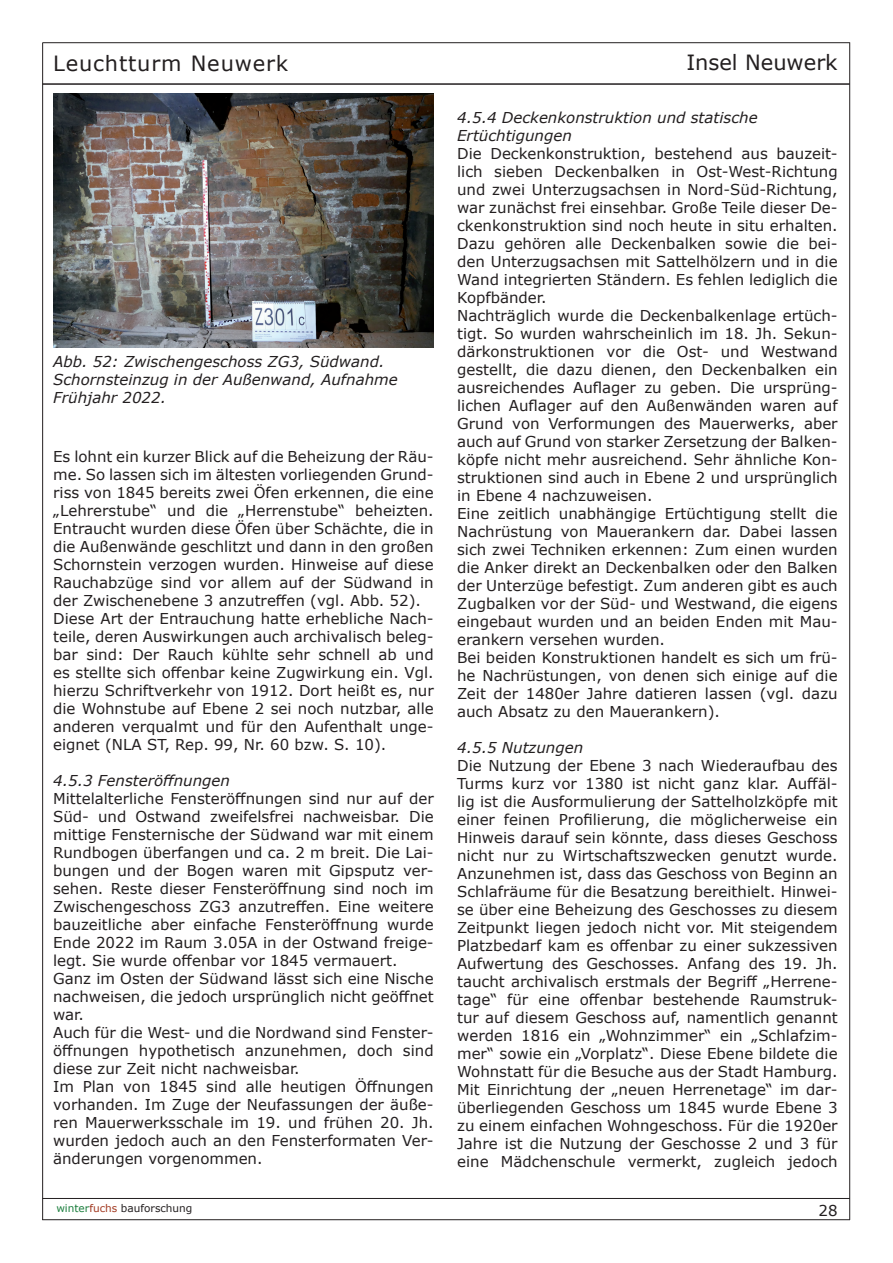
<style>
.page{position:relative;width:893px;height:1263px;background:#fff}
.page>*{position:absolute;margin:0;border:0;box-sizing:border-box;transform-origin:0 0}
.t1{font:21px "Verdana";letter-spacing:.04em;color:#231f20}
.t2{font:21px "Verdana";color:#231f20}
.t3{font:15px/18px "Verdana";color:#231f20}
.t4{font:italic 15px/18px "Verdana";color:#231f20}
.t5{font:10.5px "Verdana";color:#231f20}
.s1{color:#1c7f3e}
.s2{color:#a23a22}
</style>
<div class="page">
<hr style="left:42px;top:42px;width:808px;height:1px;background:#231f20">
<hr style="left:42px;top:1219px;width:808px;height:1px;background:#231f20">
<hr style="left:849px;top:42px;width:1px;height:1178px;background:#231f20">
<hr style="left:42px;top:43px;width:1px;height:1177px;background:#231f20">
<hr style="left:42px;top:83px;width:808px;height:2px;background:#231f20">
<hr style="left:42px;top:1198px;width:808px;height:1px;background:#231f20">
<img style="left:53px;top:94px;width:381px;height:253px">
<h1 class="t1" style="left:53px;top:49px;width:237px">Leuchtturm Neuwerk</h1>
<h1 class="t2" style="left:686px;top:48px;width:153px">Insel Neuwerk</h1>
<p class="t4" style="left:53px;top:353px;width:346px">Abb. 52: Zwischengeschoss ZG3, Südwand.<br>Schornsteinzug in der Außenwand, Aufnahme<br>Frühjahr 2022.</p>
<p class="t3" style="left:53px;top:447px;width:382px">Es lohnt ein kurzer Blick auf die Beheizung der Räu&shy;me. So lassen sich im ältesten vorliegenden Grund&shy;riss von 1845 bereits zwei Öfen erkennen, die eine „Lehrerstube“ und die „Herrenstube“ beheizten.<br>Entraucht wurden diese Öfen über Schächte, die in die Außenwände geschlitzt und dann in den großen Schornstein verzogen wurden. Hinweise auf diese Rauchabzüge sind vor allem auf der Südwand in der Zwischenebene 3 anzutreffen (vgl. Abb. 52).<br>Diese Art der Entrauchung hatte erhebliche Nach&shy;teile, deren Auswirkungen auch archivalisch beleg&shy;bar sind: Der Rauch kühlte sehr schnell ab und es stellte sich offenbar keine Zugwirkung ein. Vgl. hierzu Schriftverkehr von 1912. Dort heißt es, nur die Wohnstube auf Ebene 2 sei noch nutzbar, alle anderen verqualmt und für den Aufenthalt unge&shy;eignet (NLA ST, Rep. 99, Nr. 60 bzw. S. 10).</p>
<p class="t4" style="left:53px;top:771px;width:178px">4.5.3 Fensteröffnungen</p>
<p class="t3" style="left:53px;top:789px;width:382px">Mittelalterliche Fensteröffnungen sind nur auf der Süd- und Ostwand zweifelsfrei nachweisbar. Die mittige Fensternische der Südwand war mit einem Rundbogen überfangen und ca. 2 m breit. Die Lai&shy;bungen und der Bogen waren mit Gipsputz ver&shy;sehen. Reste dieser Fensteröffnung sind noch im Zwischengeschoss ZG3 anzutreffen. Eine weitere bauzeitliche aber einfache Fensteröffnung wurde Ende 2022 im Raum 3.05A in der Ostwand freige&shy;legt. Sie wurde offenbar vor 1845 vermauert.<br>Ganz im Osten der Südwand lässt sich eine Nische nachweisen, die jedoch ursprünglich nicht geöffnet war.<br>Auch für die West- und die Nordwand sind Fenster&shy;öffnungen hypothetisch anzunehmen, doch sind diese zur Zeit nicht nachweisbar.<br>Im Plan von 1845 sind alle heutigen Öffnungen vorhanden. Im Zuge der Neufassungen der äuße&shy;ren Mauerwerksschale im 19. und frühen 20. Jh. wurden jedoch auch an den Fensterformaten Ver&shy;änderungen vorgenommen.</p>
<p class="t4" style="left:457px;top:108px;width:302px">4.5.4 Deckenkonstruktion und statische<br>Ertüchtigungen</p>
<p class="t3" style="left:457px;top:144px;width:382px">Die Deckenkonstruktion, bestehend aus bauzeit&shy;lich sieben Deckenbalken in Ost-West-Richtung und zwei Unterzugsachsen in Nord-Süd-Richtung, war zunächst frei einsehbar. Große Teile dieser De&shy;ckenkonstruktion sind noch heute in situ erhalten.<br>Dazu gehören alle Deckenbalken sowie die bei&shy;den Unterzugsachsen mit Sattelhölzern und in die Wand integrierten Ständern. Es fehlen lediglich die Kopfbänder.<br>Nachträglich wurde die Deckenbalkenlage ertüch&shy;tigt. So wurden wahrscheinlich im 18. Jh. Sekun&shy;därkonstruktionen vor die Ost- und Westwand gestellt, die dazu dienen, den Deckenbalken ein ausreichendes Auflager zu geben. Die ursprüng&shy;lichen Auflager auf den Außenwänden waren auf Grund von Verformungen des Mauerwerks, aber auch auf Grund von starker Zersetzung der Balken&shy;köpfe nicht mehr ausreichend. Sehr ähnliche Kon&shy;struktionen sind auch in Ebene 2 und ursprünglich in Ebene 4 nachzuweisen.<br>Eine zeitlich unabhängige Ertüchtigung stellt die Nachrüstung von Mauerankern dar. Dabei lassen sich zwei Techniken erkennen: Zum einen wurden die Anker direkt an Deckenbalken oder den Balken der Unterzüge befestigt. Zum anderen gibt es auch Zugbalken vor der Süd- und Westwand, die eigens eingebaut wurden und an beiden Enden mit Mau&shy;erankern versehen wurden.<br>Bei beiden Konstruktionen handelt es sich um frü&shy;he Nachrüstungen, von denen sich einige auf die Zeit der 1480er Jahre datieren lassen (vgl. dazu auch Absatz zu den Mauerankern).</p>
<p class="t4" style="left:457px;top:738px;width:128px">4.5.5 Nutzungen</p>
<p class="t3" style="left:457px;top:756px;width:382px;text-align:justify">Die Nutzung der Ebene 3 nach Wiederaufbau des Turms kurz vor 1380 ist nicht ganz klar. Auffäl&shy;lig ist die Ausformulierung der Sattelholzköpfe mit einer feinen Profilierung, die möglicherweise ein Hinweis darauf sein könnte, dass dieses Geschoss nicht nur zu Wirtschaftszwecken genutzt wurde.<br>Anzunehmen ist, dass das Geschoss von Beginn an Schlafräume für die Besatzung bereithielt. Hinwei&shy;se über eine Beheizung des Geschosses zu diesem Zeitpunkt liegen jedoch nicht vor. Mit steigendem Platzbedarf kam es offenbar zu einer sukzessiven Aufwertung des Geschosses. Anfang des 19. Jh. taucht archivalisch erstmals der Begriff „Herrene&shy;tage“ für eine offenbar bestehende Raumstruk&shy;tur auf diesem Geschoss auf, namentlich genannt werden 1816 ein „Wohnzimmer“ ein „Schlafzim&shy;mer“ sowie ein „Vorplatz“. Diese Ebene bildete die Wohnstatt für die Besuche aus der Stadt Hamburg.<br>Mit Einrichtung der „neuen Herrenetage“ im dar&shy;überliegenden Geschoss um 1845 wurde Ebene 3 zu einem einfachen Wohngeschoss. Für die 1920er Jahre ist die Nutzung der Geschosse 2 und 3 für eine Mädchenschule vermerkt, zugleich jedoch</p>
<p class="t5" style="left:56px;top:1201px;width:138px"><span class="s1">winter</span><span class="s2">fuchs</span> bauforschung</p>
<p class="t3" style="left:819px;top:1201px;width:21px">28</p>
</div>
